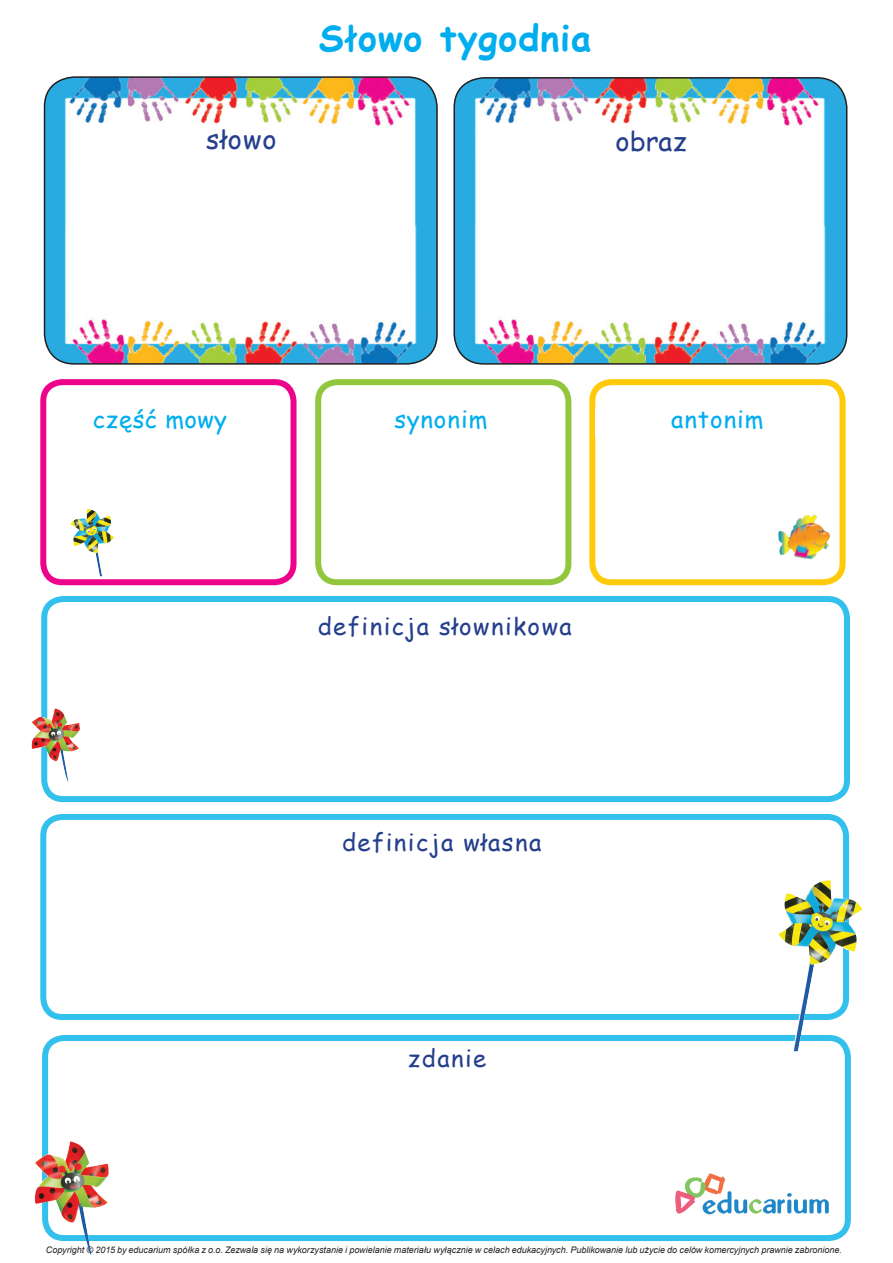
<style>
.page{position:relative;width:893px;height:1263px;background:#fff}
.page>*{position:absolute;margin:0;border:0;box-sizing:border-box;transform-origin:0 0}
.t1{font:700 36px "Comic Sans MS";letter-spacing:.025em;color:#00aeef}
.t2{font:27px "Comic Sans MS";letter-spacing:.02em;color:#253f8e}
.t3{font:24px "Comic Sans MS";letter-spacing:.06em;color:#253f8e}
.t4{font:24px "Comic Sans MS";letter-spacing:.04em;color:#00aeef}
.t5{font:24px "Comic Sans MS";letter-spacing:.02em;color:#00aeef}
.t6{font:italic 9px "Arial";color:#231f20}
</style>
<div class="page">
<div style="left:40px;top:379px;width:257px;height:206px;border:6px solid #ed028c;border-radius:19px"></div>
<div style="left:589px;top:379px;width:257px;height:206px;border:6px solid #feca0a;border-radius:19px"></div>
<img style="left:675px;top:1173px;width:164px;height:61px">
<img style="left:45px;top:78px;width:392px;height:286px">
<div style="left:44px;top:76px;width:394px;height:289px;border:2px solid #231f20;border-radius:30px"></div>
<img style="left:455px;top:78px;width:392px;height:285px">
<div style="left:453px;top:77px;width:394px;height:288px;border:2px solid #231f20;border-radius:30px"></div>
<div style="left:315px;top:379px;width:256px;height:206px;border:6px solid #92c73d;border-radius:19px"></div>
<div style="left:41px;top:596px;width:809px;height:206px;border:6px solid #32c0ed;border-radius:19px"></div>
<div style="left:40px;top:814px;width:809px;height:206px;border:6px solid #32c0ed;border-radius:19px"></div>
<div style="left:42px;top:1035px;width:809px;height:206px;border:6px solid #32c0ed;border-radius:19px"></div>
<img style="left:70px;top:509px;width:44px;height:67px">
<img style="left:31px;top:708px;width:49px;height:74px">
<img style="left:778px;top:514px;width:52px;height:46px">
<img style="left:34px;top:1141px;width:75px;height:113px">
<img style="left:778px;top:880px;width:84px;height:171px">
<h1 class="t1" style="left:319px;top:11px;width:274px">Słowo tygodnia</h1>
<h2 class="t2" style="left:206px;top:119px;width:72px">słowo</h2>
<h2 class="t2" style="left:615px;top:122px;width:73px">obraz</h2>
<h3 class="t5" style="left:93px;top:402px;width:136px">część mowy</h3>
<h3 class="t4" style="left:394px;top:402px;width:95px">synonim</h3>
<h3 class="t4" style="left:671px;top:402px;width:94px">antonim</h3>
<h3 class="t3" style="left:318px;top:608px;width:256px">definicja słownikowa</h3>
<h3 class="t3" style="left:342px;top:824px;width:201px">definicja własna</h3>
<h3 class="t3" style="left:407px;top:1040px;width:80px">zdanie</h3>
<p class="t6" style="left:46px;top:1244px;width:797px">Copyright © 2015 by educarium spółka z o.o. Zezwala się na wykorzystanie i powielanie materiału wyłącznie w celach edukacyjnych. Publikowanie lub użycie do celów komercyjnych prawnie zabronione.</p>
</div>
